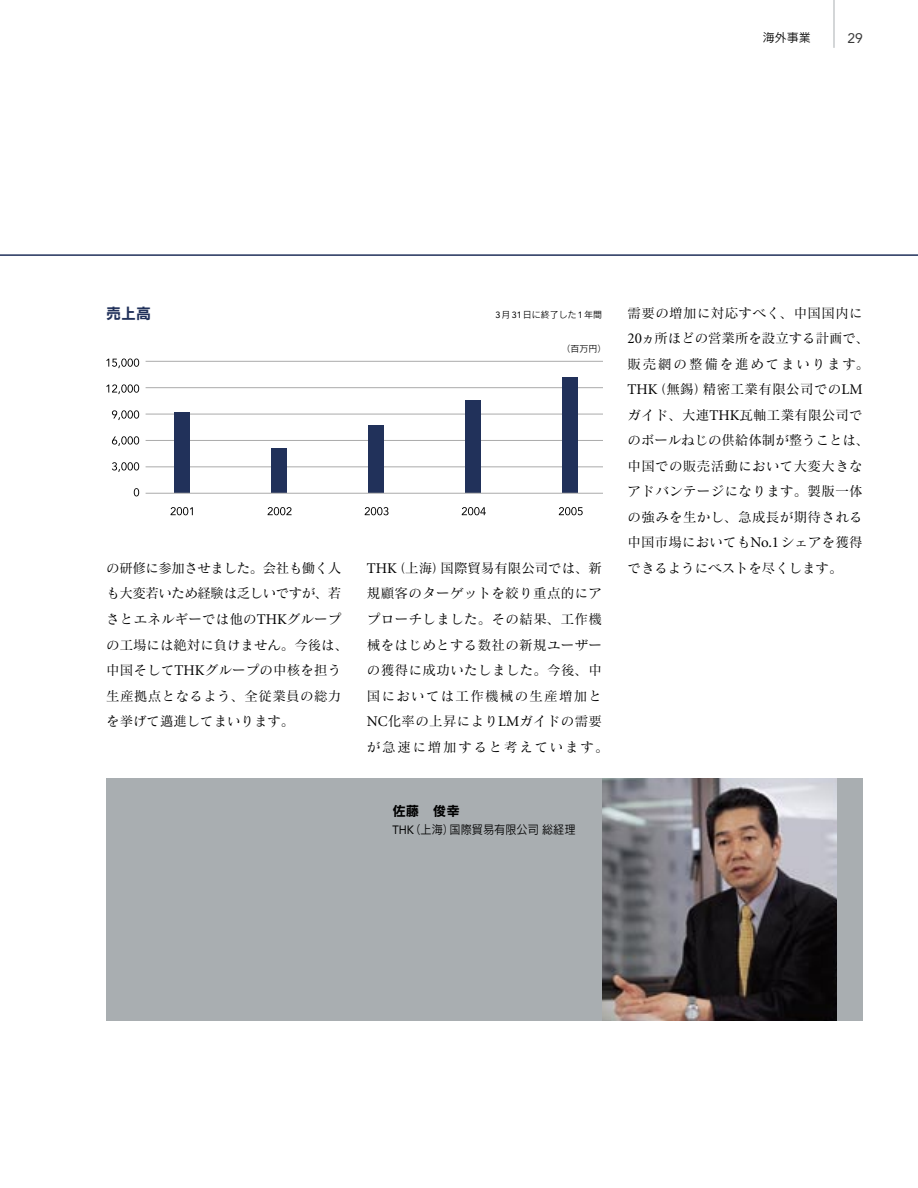
<style>
.page{position:relative;width:918px;height:1188px;background:#fff}
.page>*{position:absolute;margin:0;border:0;box-sizing:border-box;transform-origin:0 0}
.t1{font:15px "Rodin Pro B";color:#21315a}
.t2{font:13.8px "Avenir";color:#393939}
.t3{font:13.5px/25.5px "Matisse Pro M";letter-spacing:.025em;color:#000}
.t4{font:13.5px/25.5px "Matisse Pro M";letter-spacing:-.005em;color:#000}
.t5{font:13.5px "Rodin Pro B";color:#000}
.t6{font:12px "Rodin Pro M";color:#000;scale:.93 1}
.t7{font:12px "Rodin Pro M";color:#000}
.t8{font:9px "Rodin Pro M";color:#000}
.s1{font-family:"Avenir"}
.s2{font-family:"Minion";font-size:14.85px}
.s3{font-family:"Minion";font-size:15.15px}
</style>
<div class="page">
<div style="left:106px;top:778px;width:757px;height:242px;background:#a9aeb1"></div>
<img style="left:602px;top:778px;width:235px;height:242px">
<hr style="left:146px;top:387px;width:456px;height:1px;background:#aaa">
<hr style="left:146px;top:414px;width:456px;height:1px;background:#aaa">
<hr style="left:146px;top:466px;width:456px;height:1px;background:#aaa">
<hr style="left:146px;top:440px;width:456px;height:1px;background:#aaa">
<svg style="left:171px;top:507px;width:22px;height:8px"></svg>
<svg style="left:268px;top:507px;width:24px;height:8px"></svg>
<svg style="left:365px;top:507px;width:24px;height:8px"></svg>
<svg style="left:462px;top:507px;width:24px;height:8px"></svg>
<svg style="left:559px;top:507px;width:24px;height:8px"></svg>
<hr style="left:146px;top:361px;width:456px;height:1px;background:#aaa">
<svg style="left:134px;top:488px;width:5px;height:8px"></svg>
<svg style="left:112px;top:462px;width:27px;height:10px"></svg>
<svg style="left:112px;top:436px;width:27px;height:10px"></svg>
<svg style="left:112px;top:410px;width:27px;height:10px"></svg>
<svg style="left:106px;top:384px;width:33px;height:10px"></svg>
<svg style="left:106px;top:359px;width:33px;height:9px"></svg>
<div style="left:562px;top:377px;width:15px;height:116px;background:#21315a"></div>
<div style="left:465px;top:400px;width:15px;height:93px;background:#21315a"></div>
<div style="left:368px;top:426px;width:15px;height:67px;background:#21315a"></div>
<div style="left:271px;top:448px;width:15px;height:45px;background:#21315a"></div>
<div style="left:174px;top:413px;width:15px;height:80px;background:#21315a"></div>
<hr style="left:146px;top:493px;width:456px;height:1px;background:#aaa">
<hr style="left:0;top:254px;width:918px;height:2px;background:#21315a">
<hr style="left:834px;top:0;width:1px;height:48px;background:#a9aeb1">
<p class="t7" style="left:763px;top:30px;width:49px">海外事業</p>
<p class="t2" style="left:847px;top:30px;width:17px">29</p>
<p class="t1" style="left:106px;top:304px;width:46px">売上高</p>
<p class="t8" style="left:495px;top:309px;width:108px"><span class="s1">3</span>月<span class="s1">31</span>日に終了した<span class="s1">1</span>年間</p>
<p class="t8" style="left:562px;top:342px;width:46px">（百万円）</p>
<p class="t4" style="left:106px;top:555px;width:243px">の研修に参加させました。会社も働く人も大変若いため経験は乏しいですが、若さとエネルギーでは他の<span class="s2">THK</span>グループの工場には絶対に負けません。今後は、中国そして<span class="s2">THK</span>グループの中核を担う生産拠点となるよう、全従業員の総力を挙げて邁進してまいります。</p>
<p class="t3" style="left:367px;top:555px;width:243px"><span class="s2">THK</span>（上海）国際貿易有限公司では、新規顧客のターゲットを絞り重点的にアプローチしました。その結果、工作機械をはじめとする数社の新規ユーザーの獲得に成功いたしました。今後、中国においては工作機械の生産増加と<br><span class="s2">NC</span>化率の上昇により<span class="s2">LM</span>ガイドの需要が急速に増加すると考えています。</p>
<p class="t5" style="left:392px;top:802px;width:69px">佐藤　俊幸</p>
<p class="t6" style="left:392px;top:822px;width:198px"><span class="s1">THK</span>（上海）国際貿易有限公司総経理</p>
<p class="t3" style="left:628px;top:300px;width:243px">需要の増加に対応すべく、中国国内に<br><span class="s3">20</span>ヵ所ほどの営業所を設立する計画で、販売網の整備を進めてまいります。<br><span class="s2">THK</span>（無錫）精密工業有限公司での<span class="s2">LM</span>ガイド、大連<span class="s2">THK</span>瓦軸工業有限公司でのボールねじの供給体制が整うことは、中国での販売活動において大変大きなアドバンテージになります。製版一体の強みを生かし、急成長が期待される中国市場においても<span class="s2">No.</span><span class="s3">1</span>シェアを獲得できるようにベストを尽くします。</p>
</div>
